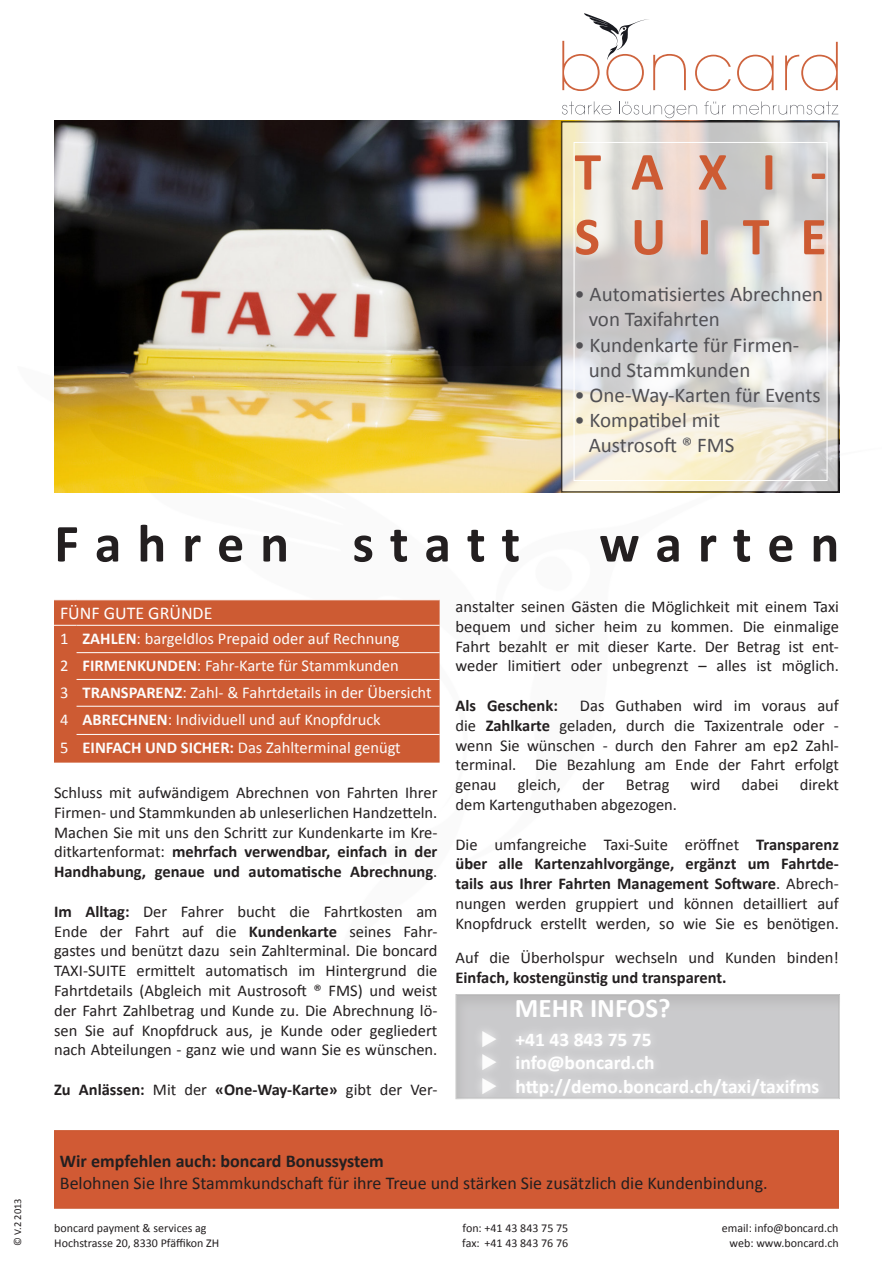
<style>
.page{position:relative;width:893px;height:1263px;background:#fff}
.page>*{position:absolute;margin:0;border:0;box-sizing:border-box;transform-origin:0 0}
.t1{font:700 54px "Calibri";color:#231f20}
.t2{font:700 54px/64.8px "Calibri";letter-spacing:.575em;color:#cd5b33}
.t3{font:700 27px "Calibri";color:#fff}
.t4{font:21px/25.2px "Calibri";color:#515054}
.t5{font:700 19.5px "Calibri";color:#fff}
.t6{font:18px "Calibri";color:#231f20}
.t7{font:700 18px "Calibri";color:#231f20}
.t8{font:18px "Calibri";color:#fff}
.t9{font:16.5px/19.8px "Calibri";color:#231f20;text-align:justify}
.t10{font:16.5px "Calibri";color:#fcfcfc}
.t11{font:700 16.5px "Calibri";color:#231f20}
.t12{font:12px "Calibri";color:#231f20}
.t13{font:10.5px "Calibri";color:#231f20}
.s1{font-weight:700}
.s2{font-weight:400}
.s3{color:#fcfcfc}
</style>
<div class="page">
<img style="left:55px;top:121px;width:506px;height:246px">
<div style="left:54px;top:1130px;width:785px;height:79px;background:#d15a34;border:2px solid #cd5b33"></div>
<img style="left:54px;top:367px;width:786px;height:126px">
<svg style="left:564px;top:124px;width:272px;height:366px;background:#e0dcd5"></svg>
<div style="left:561px;top:121px;width:278px;height:372px;border:2px solid #231f20"></div>
<svg style="left:695px;top:55px;width:36px;height:36px"></svg>
<svg style="left:737px;top:55px;width:37px;height:36px"></svg>
<svg style="left:785px;top:42px;width:53px;height:49px"></svg>
<svg style="left:562px;top:101px;width:49px;height:14px"></svg>
<svg style="left:619px;top:101px;width:78px;height:17px"></svg>
<svg style="left:704px;top:101px;width:22px;height:14px"></svg>
<svg style="left:733px;top:101px;width:105px;height:14px"></svg>
<svg style="left:562px;top:13px;width:124px;height:78px"></svg>
<div style="left:54px;top:600px;width:386px;height:163px;background:#cd5b33"></div>
<svg style="left:54px;top:599px;width:23px;height:1px"></svg>
<svg style="left:54px;top:625px;width:23px;height:1px"></svg>
<hr style="left:77px;top:625px;width:363px;height:1px;background:#fff">
<hr style="left:77px;top:652px;width:363px;height:1px;background:#fff">
<hr style="left:77px;top:679px;width:363px;height:1px;background:#fff">
<hr style="left:77px;top:706px;width:363px;height:1px;background:#fff">
<hr style="left:77px;top:734px;width:363px;height:1px;background:#fff">
<div style="left:574px;top:142px;width:253px;height:339px;border:1px solid #fff"></div>
<div style="left:454px;top:993px;width:387px;height:108px;background:#231f20;opacity:.75"></div>
<div style="left:473px;top:1022px;width:355px;height:82px;background:#fff;opacity:.75"></div>
<p class="t13" style="left:11px;top:1246px;width:49px;rotate:-90deg">© V.2 2013</p>
<p class="t2" style="left:574px;top:139px;width:254px">TAXI-<br>SUITE</p>
<p class="t4" style="left:589px;top:282px;width:236px;text-indent:-14px">• Automatisiertes Abrechnen von Taxifahrten</p>
<p class="t4" style="left:589px;top:332px;width:212px;text-indent:-14px">• Kundenkarte für Firmen&shy;und Stammkunden</p>
<p class="t4" style="left:574px;top:382px;width:248px">• One-Way-Karten für Events</p>
<p class="t4" style="left:589px;top:408px;width:147px;text-indent:-14px">• Kompatibel mit<br>Austrosoft ® FMS</p>
<p class="t1" style="left:54px;top:509px;width:467px">F a h r e n s t a t t</p>
<p class="t1" style="left:599px;top:509px;width:242px">w a r t e n</p>
<p class="t8" style="left:60px;top:602px;width:154px">FÜNF GUTE GRÜNDE</p>
<p class="t10" style="left:60px;top:628px;width:10px">1</p>
<p class="t10" style="left:83px;top:628px;width:318px"><span class="s1">ZAHLEN</span>: bargeldlos Prepaid oder auf Rechnung</p>
<p class="t10" style="left:60px;top:655px;width:10px">2</p>
<p class="t10" style="left:83px;top:655px;width:318px"><span class="s1">FIRMENKUNDEN</span>: Fahr-Karte für Stammkunden</p>
<p class="t10" style="left:60px;top:682px;width:10px">3</p>
<p class="t10" style="left:83px;top:682px;width:351px"><span class="s1">TRANSPARENZ</span>: Zahl- &amp; Fahrtdetails in der Übersicht</p>
<p class="t10" style="left:60px;top:709px;width:10px">4</p>
<p class="t10" style="left:83px;top:709px;width:300px"><span class="s1">ABRECHNEN</span>: Individuell und auf Knopfdruck</p>
<p class="t10" style="left:60px;top:737px;width:10px">5</p>
<p class="t10" style="left:83px;top:737px;width:320px"><span class="s1">EINFACH UND SICHER:</span> Das Zahlterminal genügt</p>
<p class="t9" style="left:54px;top:783px;width:385px">Schluss mit aufwändigem Abrechnen von Fahrten Ihrer Firmen- und Stammkunden ab unleserlichen Handzetteln.<br>Machen Sie mit uns den Schritt zur Kundenkarte im Kre&shy;ditkartenformat: <span class="s1">mehrfach verwendbar, einfach in der Handhabung, genaue und automatische Abrechnung</span>.</p>
<p class="t9" style="left:54px;top:901px;width:385px"><span class="s1">Im Alltag:</span> Der Fahrer bucht die Fahrtkosten am<br>Ende der Fahrt auf die <span class="s1">Kundenkarte</span> seines Fahr-</p>
<p class="t9" style="left:54px;top:941px;width:385px">gastes und benützt dazu sein Zahlterminal. Die boncard TAXI-SUITE ermittelt automatisch im Hintergrund die Fahrtdetails (Abgleich mit Austrosoft ® FMS) und weist der Fahrt Zahlbetrag und Kunde zu. Die Abrechnung lö&shy;sen Sie auf Knopfdruck aus, je Kunde oder gegliedert nach Abteilungen - ganz wie und wann Sie es wünschen.</p>
<p class="t11" style="left:54px;top:1079px;width:385px">Zu Anlässen: <span class="s2">Mit der</span> «One-Way-Karte» <span class="s2">gibt der Ver-</span></p>
<p class="t9" style="left:455px;top:597px;width:385px">anstalter seinen Gästen die Möglichkeit mit einem Taxi bequem und sicher heim zu kommen. Die einmalige Fahrt bezahlt er mit dieser Karte. Der Betrag ist ent&shy;weder limitiert oder unbegrenzt – alles ist möglich.</p>
<p class="t11" style="left:455px;top:695px;width:104px">Als Geschenk:</p>
<p class="t9" style="left:455px;top:696px;width:385px;text-indent:124px">Das Guthaben wird im voraus auf die <span class="s1">Zahlkarte</span> geladen, durch die Taxizentrale oder - wenn Sie wünschen - durch den Fahrer am ep2 Zahl&shy;terminal. Die Bezahlung am Ende der Fahrt erfolgt</p>
<p class="t9" style="left:455px;top:775px;width:43px">genau</p>
<p class="t9" style="left:518px;top:775px;width:45px">gleich,</p>
<p class="t9" style="left:582px;top:775px;width:24px">der</p>
<p class="t9" style="left:626px;top:775px;width:45px">Betrag</p>
<p class="t9" style="left:691px;top:775px;width:31px">wird</p>
<p class="t9" style="left:741px;top:775px;width:39px">dabei</p>
<p class="t9" style="left:800px;top:775px;width:41px">direkt</p>
<p class="t9" style="left:455px;top:795px;width:223px">dem Kartenguthaben abgezogen.</p>
<p class="t9" style="left:455px;top:834px;width:385px">Die umfangreiche Taxi-Suite eröffnet <span class="s1">Transparenz über alle Kartenzahlvorgänge, ergänzt um Fahrtde&shy;tails aus Ihrer Fahrten Management Software</span>. Abrech&shy;nungen werden gruppiert und können detailliert auf Knopfdruck erstellt werden, so wie Sie es benötigen.</p>
<p class="t9" style="left:455px;top:948px;width:385px">Auf die Überholspur wechseln und Kunden binden!</p>
<p class="t11" style="left:455px;top:967px;width:273px">Einfach, kostengünstig und transparent.</p>
<p class="t3" style="left:515px;top:991px;width:157px">MEHR INFOS?</p>
<p class="t5" style="left:481px;top:1027px;width:172px"><span class="s3">◆</span> +41 43 843 75 75</p>
<p class="t5" style="left:481px;top:1050px;width:175px"><span class="s3">◆</span> info@boncard.ch</p>
<p class="t5" style="left:481px;top:1074px;width:340px"><span class="s3">◆</span> http://demo.boncard.ch/taxi/taxifms</p>
<p class="t7" style="left:60px;top:1149px;width:326px">Wir empfehlen auch: boncard Bonussystem</p>
<p class="t6" style="left:60px;top:1171px;width:709px">Belohnen Sie Ihre Stammkundschaft für ihre Treue und stärken Sie zusätzlich die Kundenbindung.</p>
<p class="t12" style="left:54px;top:1220px;width:154px">boncard payment &amp; services ag</p>
<p class="t12" style="left:463px;top:1220px;width:107px">fon: +41 43 843 75 75</p>
<p class="t12" style="left:722px;top:1220px;width:118px">email: info@boncard.ch</p>
<p class="t12" style="left:54px;top:1235px;width:166px">Hochstrasse 20, 8330 Pfäffikon ZH</p>
<p class="t12" style="left:462px;top:1235px;width:107px">fax: +41 43 843 76 76</p>
<p class="t12" style="left:730px;top:1235px;width:111px">web: www.boncard.ch</p>
</div>
